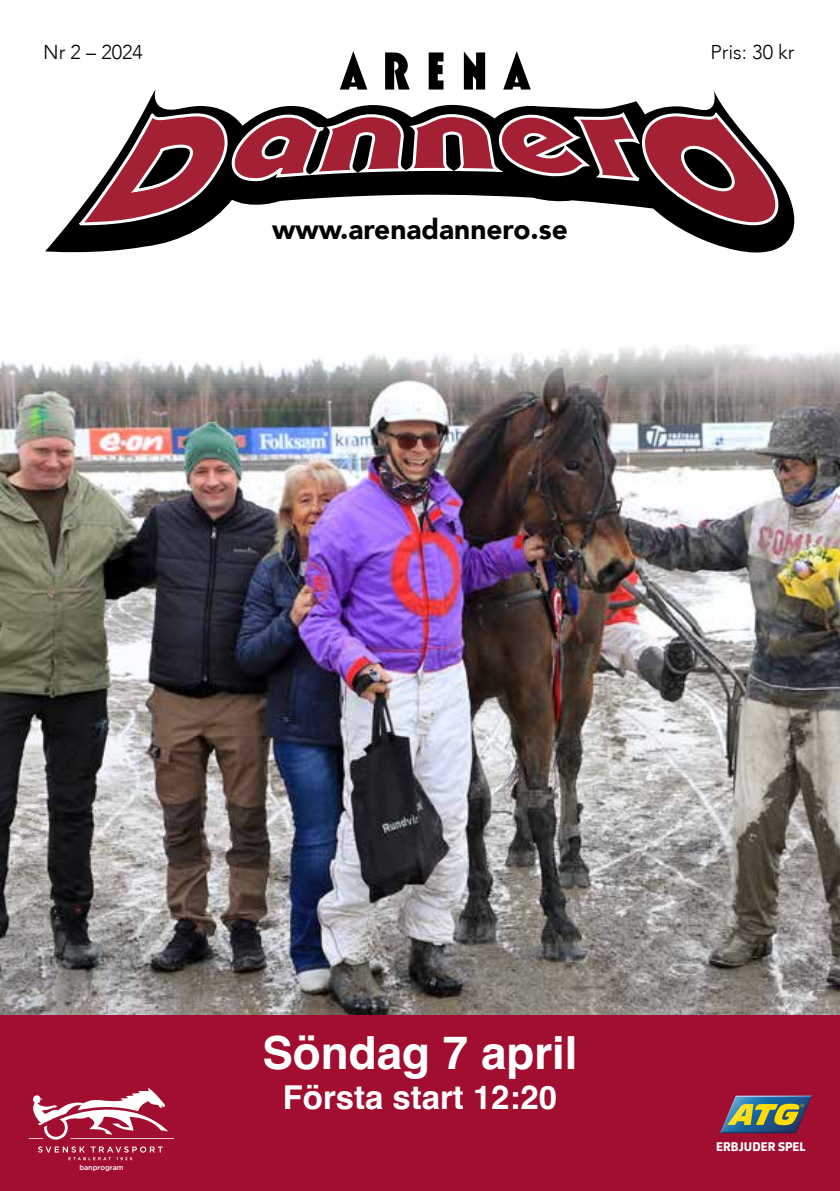
<style>
.page{position:relative;width:840px;height:1191px;background:#fff}
.page>*{position:absolute;margin:0;border:0;box-sizing:border-box;transform-origin:0 0}
.t1{font:700 45.8px "Helvetica";color:#fff}
.t2{font:700 32.8px "Helvetica";color:#fff}
.t3{font:900 28px "Avenir";color:#000}
.t4{font:300 20px "Avenir";color:#000}
.t5{font:800 12px "ATG Text";color:#fff}
.t6{font:500 7px "Gotham";color:#fff}
</style>
<div class="page">
<img style="left:0;top:345px;width:839px;height:670px">
<svg style="left:45px;top:87px;width:748px;height:165px"></svg>
<svg style="left:79px;top:110px;width:707px;height:120px"></svg>
<svg style="left:339px;top:51px;width:28px;height:39px"></svg>
<svg style="left:385px;top:52px;width:24px;height:38px"></svg>
<svg style="left:428px;top:52px;width:15px;height:38px"></svg>
<svg style="left:463px;top:51px;width:22px;height:39px"></svg>
<svg style="left:503px;top:51px;width:27px;height:39px"></svg>
<div style="left:0;top:1015px;width:839px;height:176px;background:#a10e2f"></div>
<svg style="left:720px;top:1095px;width:91px;height:38px"></svg>
<svg style="left:38px;top:1146px;width:125px;height:14px"></svg>
<svg style="left:29px;top:1088px;width:145px;height:51px"></svg>
<p class="t4" style="left:43px;top:40px;width:101px">Nr 2 – 2024</p>
<p class="t4" style="left:710px;top:40px;width:86px">Pris: 30 kr</p>
<p class="t3" style="left:272px;top:205px;width:297px">www.arenadannero.se</p>
<p class="t6" style="left:79px;top:1164px;width:46px">banprogram</p>
<h1 class="t1" style="left:262px;top:1025px;width:316px">Söndag 7 april</h1>
<p class="t2" style="left:283px;top:1077px;width:276px">Första start 12:20</p>
<p class="t5" style="left:715px;top:1139px;width:91px">ERBJUDER SPEL</p>
</div>
